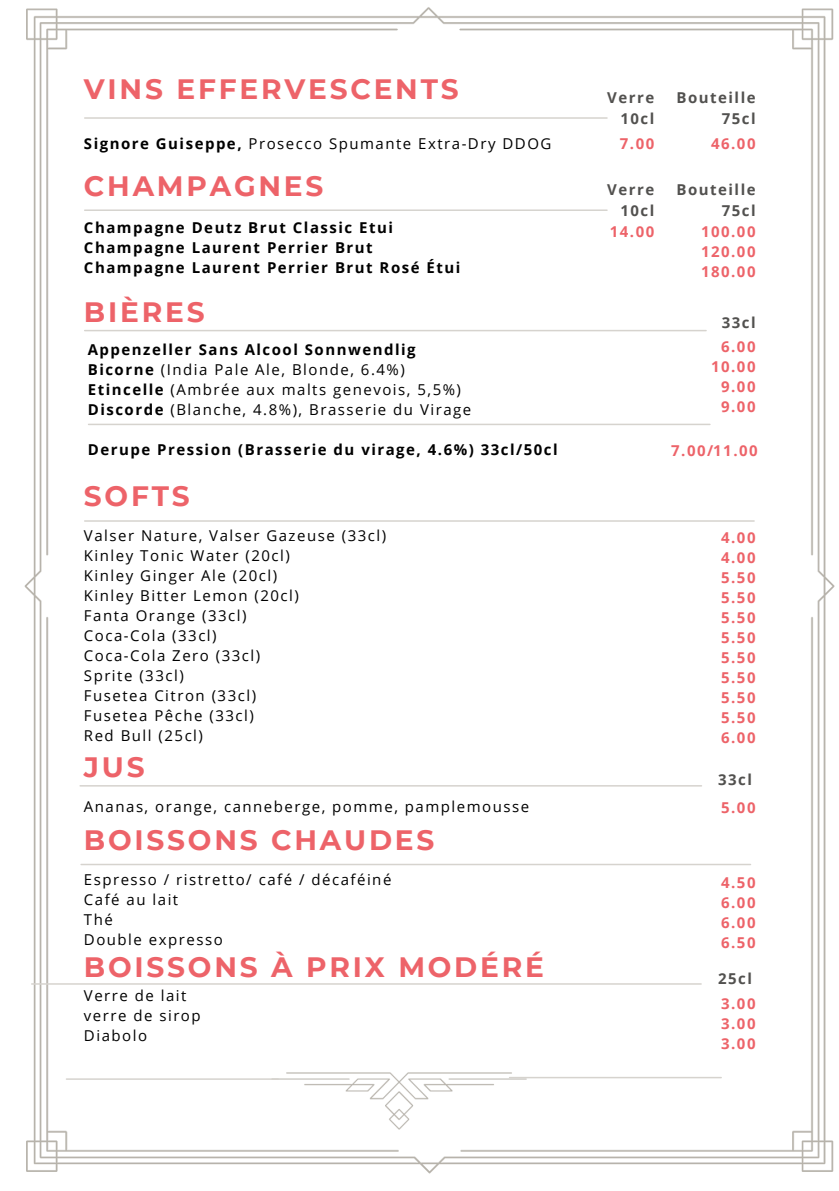
<style>
.page{position:relative;width:839px;height:1191px;background:#fff}
.page>*{position:absolute;margin:0;border:0;box-sizing:border-box;transform-origin:0 0}
.t1{font:700 28px "Montserrat";letter-spacing:.1em;color:#ed6369}
.t2{font:15px/20px "Open Sans";letter-spacing:.1em;color:#000}
.t3{font:700 15px/20px "Open Sans";letter-spacing:.1em;color:#000}
.t4{font:700 15px/20px "Open Sans";letter-spacing:.1em;color:#ed6369;text-align:justify}
.t5{font:700 15px "Open Sans";letter-spacing:.1em;color:#52514f}
.s1{font-weight:700}
</style>
<div class="page">
<img style="left:24px;top:7px;width:811px;height:1167px">
<hr style="left:85px;top:117px;width:522px;height:2px;background:#d6d3ce">
<hr style="left:85px;top:209px;width:522px;height:2px;background:#d6d3ce">
<hr style="left:85px;top:330px;width:621px;height:1px;background:#d6d3ce">
<hr style="left:85px;top:520px;width:669px;height:2px;background:#d6d3ce">
<hr style="left:80px;top:785px;width:621px;height:2px;background:#d6d3ce">
<hr style="left:81px;top:864px;width:669px;height:1px;background:#d6d3ce">
<img style="left:271px;top:1073px;width:255px;height:57px">
<hr style="left:509px;top:1077px;width:212px;height:1px;background:#d6d3ce">
<hr style="left:66px;top:1078px;width:212px;height:2px;background:#d6d3ce">
<hr style="left:89px;top:424px;width:621px;height:1px;background:#d6d3ce">
<hr style="left:32px;top:983px;width:669px;height:2px;background:#d6d3ce">
<h1 class="t1" style="left:84px;top:71px;width:376px">VINS EFFERVESCENTS</h1>
<p class="t2" style="left:84px;top:133px;width:469px"><span class="s1">Signore Guiseppe,</span> Prosecco Spumante Extra-Dry DDOG</p>
<h1 class="t1" style="left:84px;top:169px;width:241px">CHAMPAGNES</h1>
<p class="t3" style="left:84px;top:217px;width:378px">Champagne Deutz Brut Classic Etui<br>Champagne Laurent Perrier Brut<br>Champagne Laurent Perrier Brut Rosé Étui</p>
<h1 class="t1" style="left:84px;top:295px;width:122px">BIÈRES</h1>
<p class="t2" style="left:88px;top:340px;width:385px"><span class="s1">Appenzeller Sans Alcool Sonnwendlig Bicorne</span> (India Pale Ale, Blonde, 6.4%)<br><span class="s1">Etincelle</span> (Ambrée aux malts genevois, 5,5%)<br><span class="s1">Discorde</span> (Blanche, 4.8%), Brasserie du Virage</p>
<p class="t3" style="left:88px;top:439px;width:471px">Derupe Pression (Brasserie du virage, 4.6%) 33cl/50cl</p>
<p class="t5" style="left:607px;top:87px;width:49px">Verre</p>
<p class="t5" style="left:676px;top:87px;width:81px">Bouteille</p>
<p class="t5" style="left:620px;top:108px;width:35px">10cl</p>
<p class="t5" style="left:721px;top:108px;width:35px">75cl</p>
<p class="t4" style="left:619px;top:133px;width:36px">7.00</p>
<p class="t4" style="left:711px;top:133px;width:46px">46.00</p>
<p class="t5" style="left:607px;top:179px;width:49px">Verre</p>
<p class="t5" style="left:676px;top:179px;width:81px">Bouteille</p>
<p class="t5" style="left:620px;top:200px;width:35px">10cl</p>
<p class="t5" style="left:721px;top:200px;width:35px">75cl</p>
<p class="t4" style="left:609px;top:221px;width:46px">14.00</p>
<p class="t4" style="left:701px;top:221px;width:56px">100.00<br>120.00<br>180.00</p>
<p class="t5" style="left:721px;top:312px;width:35px">33cl</p>
<p class="t4" style="left:711px;top:336px;width:46px;text-align:right">6.00<br>10.00<br>9.00<br>9.00</p>
<p class="t4" style="left:671px;top:440px;width:88px">7.00/11.00</p>
<h1 class="t1" style="left:84px;top:479px;width:107px">SOFTS</h1>
<p class="t2" style="left:84px;top:525px;width:304px">Valser Nature, Valser Gazeuse (33cl)<br>Kinley Tonic Water (20cl)<br>Kinley Ginger Ale (20cl)<br>Kinley Bitter Lemon (20cl)<br>Fanta Orange (33cl)<br>Coca-Cola (33cl)<br>Coca-Cola Zero (33cl)<br>Sprite (33cl)<br>Fusetea Citron (33cl)<br>Fusetea Pêche (33cl)<br>Red Bull (25cl)</p>
<p class="t4" style="left:721px;top:527px;width:36px">4.00<br>4.00<br>5.50<br>5.50<br>5.50<br>5.50<br>5.50<br>5.50<br>5.50<br>5.50<br>6.00</p>
<h1 class="t1" style="left:84px;top:750px;width:62px">JUS</h1>
<p class="t2" style="left:84px;top:796px;width:446px">Ananas, orange, canneberge, pomme, pamplemousse</p>
<p class="t5" style="left:718px;top:769px;width:35px">33cl</p>
<p class="t4" style="left:721px;top:798px;width:36px">5.00</p>
<h1 class="t1" style="left:84px;top:823px;width:352px">BOISSONS CHAUDES</h1>
<p class="t2" style="left:84px;top:869px;width:309px">Espresso / ristretto/ café / décaféiné<br>Café au lait<br>Thé<br>Double expresso</p>
<p class="t4" style="left:721px;top:872px;width:36px">4.50<br>6.00<br>6.00<br>6.50</p>
<h1 class="t1" style="left:84px;top:950px;width:461px">BOISSONS À PRIX MODÉRÉ</h1>
<p class="t2" style="left:84px;top:985px;width:118px">Verre de lait verre de sirop<br>Diabolo</p>
<p class="t5" style="left:718px;top:968px;width:35px">25cl</p>
<p class="t4" style="left:721px;top:993px;width:36px">3.00<br>3.00<br>3.00</p>
</div>
